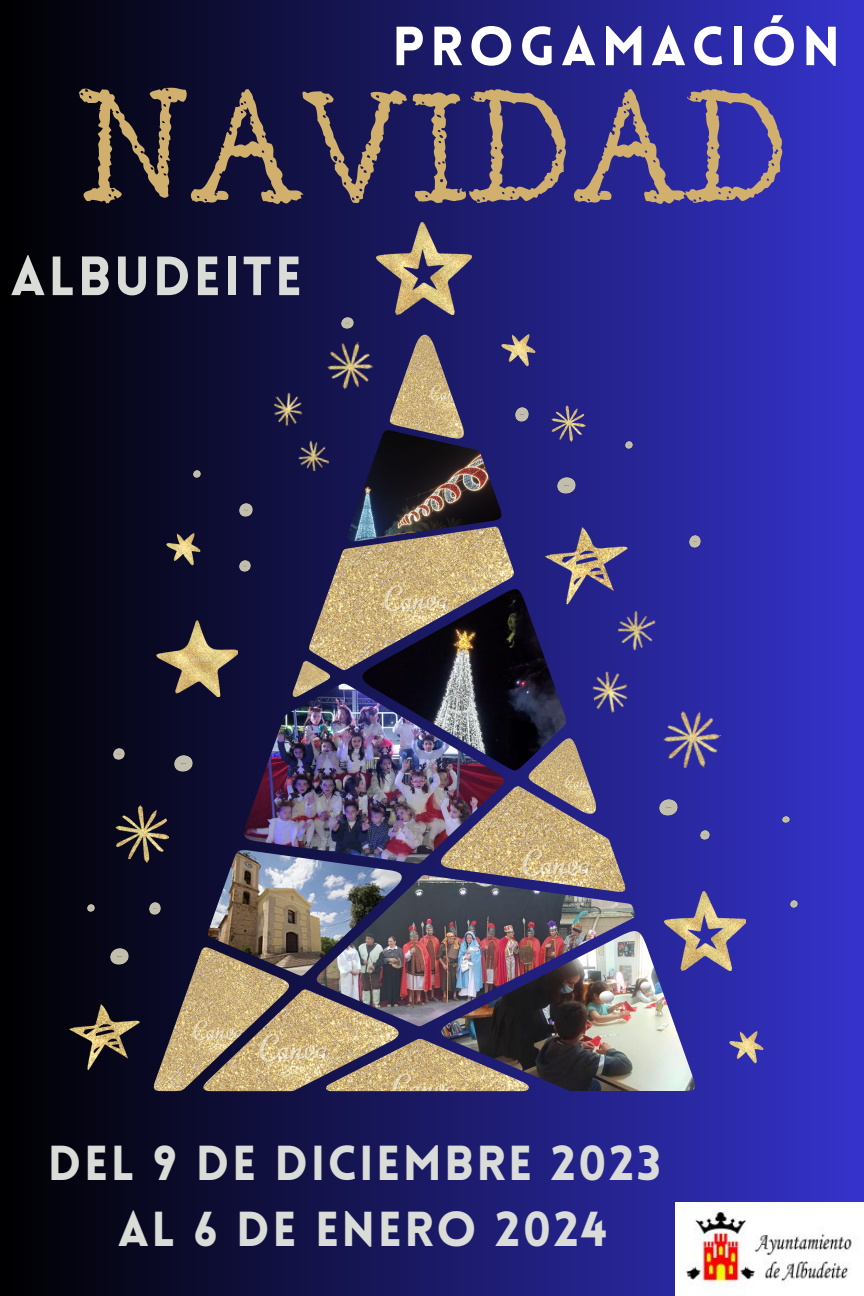
<style>
.page{position:relative;width:864px;height:1296px;background:#fff}
.page>*{position:absolute;margin:0;border:0;box-sizing:border-box;transform-origin:0 0}
.t1{font:135px "Berton";color:#d1b06e}
.t2{font:900 54px "Lovelo";letter-spacing:.1em;color:#fff}
.t3{font:900 54px "Lovelo";letter-spacing:.05em;color:#daddd7}
.t4{font:900 48px "Lovelo";letter-spacing:.05em;color:#daddd7}
</style>
<div class="page">
<div style="left:0;top:0;width:864px;height:1296px;background:linear-gradient(to right,#000,#3533cb)"></div>
<img style="left:309px;top:527px;width:205px;height:143px">
<img style="left:293px;top:661px;width:37px;height:23px">
<img style="left:348px;top:430px;width:153px;height:111px">
<img style="left:529px;top:738px;width:46px;height:48px">
<img style="left:441px;top:786px;width:184px;height:89px">
<img style="left:441px;top:931px;width:254px;height:159px">
<img style="left:362px;top:589px;width:203px;height:181px">
<img style="left:154px;top:947px;width:135px;height:144px">
<img style="left:399px;top:1039px;width:130px;height:52px">
<img style="left:317px;top:875px;width:318px;height:151px">
<img style="left:390px;top:335px;width:74px;height:104px">
<img style="left:244px;top:684px;width:260px;height:180px">
<img style="left:208px;top:850px;width:194px;height:126px">
<img style="left:203px;top:989px;width:196px;height:102px">
<img style="left:264px;top:330px;width:113px;height:148px">
<img style="left:110px;top:799px;width:59px;height:63px">
<img style="left:548px;top:402px;width:37px;height:39px">
<img style="left:575px;top:598px;width:152px;height:192px">
<img style="left:377px;top:222px;width:94px;height:92px">
<img style="left:664px;top:891px;width:81px;height:79px">
<img style="left:157px;top:620px;width:81px;height:77px">
<img style="left:539px;top:528px;width:92px;height:81px">
<img style="left:64px;top:1005px;width:78px;height:67px">
<img style="left:500px;top:335px;width:36px;height:33px">
<img style="left:164px;top:533px;width:36px;height:34px">
<img style="left:727px;top:1032px;width:36px;height:34px">
<svg style="left:149px;top:903px;width:11px;height:11px"></svg>
<img style="left:239px;top:503px;width:14px;height:14px">
<img style="left:515px;top:408px;width:14px;height:13px">
<svg style="left:342px;top:317px;width:11px;height:11px"></svg>
<svg style="left:690px;top:536px;width:11px;height:11px"></svg>
<svg style="left:113px;top:749px;width:12px;height:11px"></svg>
<svg style="left:701px;top:831px;width:9px;height:9px"></svg>
<svg style="left:88px;top:904px;width:6px;height:7px"></svg>
<svg style="left:783px;top:816px;width:7px;height:7px"></svg>
<svg style="left:790px;top:901px;width:7px;height:6px"></svg>
<svg style="left:194px;top:470px;width:6px;height:7px"></svg>
<svg style="left:625px;top:442px;width:7px;height:6px"></svg>
<svg style="left:239px;top:560px;width:12px;height:11px"></svg>
<img style="left:174px;top:756px;width:18px;height:16px">
<img style="left:660px;top:799px;width:18px;height:16px">
<img style="left:558px;top:478px;width:18px;height:16px">
<img style="left:110px;top:949px;width:18px;height:15px">
<img style="left:676px;top:1203px;width:188px;height:92px">
<p class="t2" style="left:392px;top:25px;width:449px">PROGAMACIÓN</p>
<p class="t1" style="left:77px;top:80px;width:714px">NAVIDAD</p>
<p class="t3" style="left:10px;top:255px;width:293px">ALBUDEITE</p>
<p class="t4" style="left:48px;top:1144px;width:614px">DEL 9 DE DICIEMBRE 2023</p>
<p class="t4" style="left:118px;top:1210px;width:491px">AL 6 DE ENERO 2024</p>
</div>
